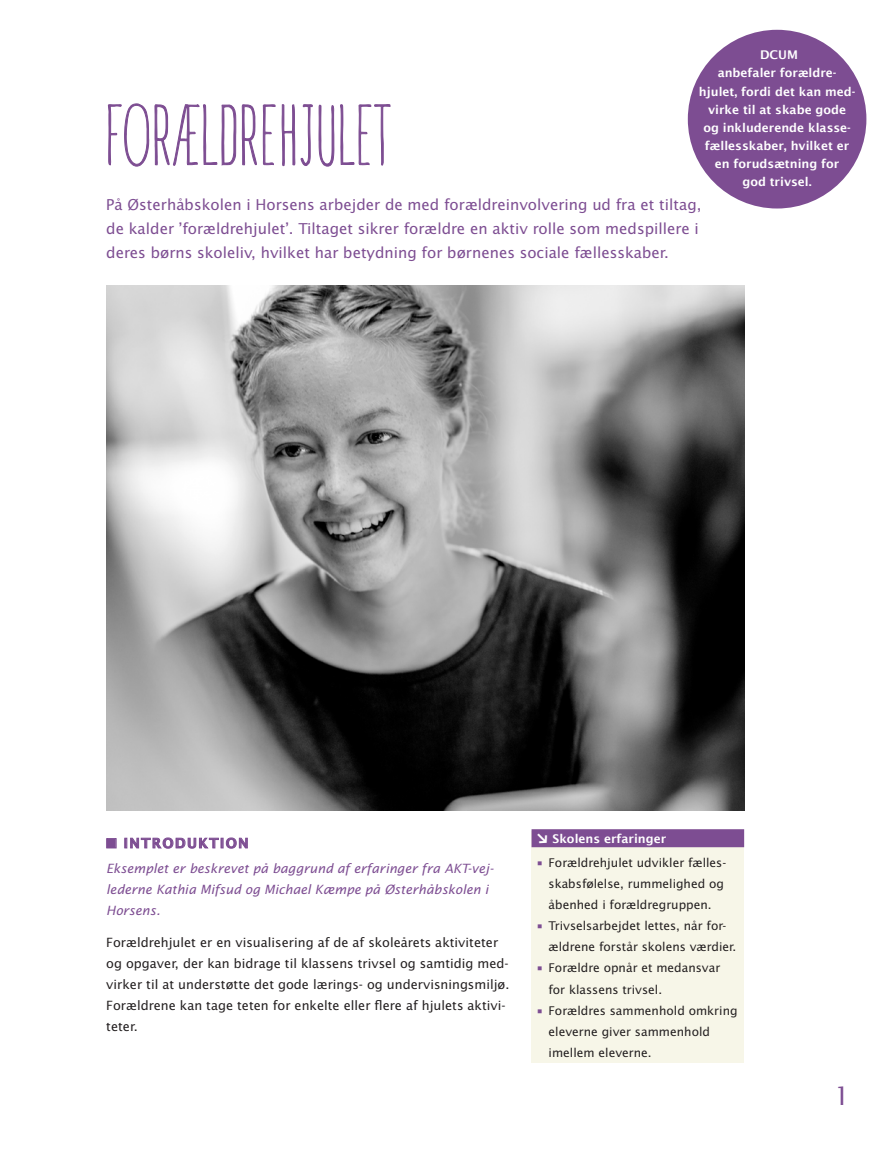
<style>
.page{position:relative;width:893px;height:1149px;background:#fff}
.page>*{position:absolute;margin:0;border:0;box-sizing:border-box;transform-origin:0 0}
.Over_1{font:82.5px "ADAYWITHOUTSUN";letter-spacing:.04em;color:#7d4d92}
.t1{font:25.5px "Lucida Sans Std";color:#7d4d92}
.t2{font:15px "Lucida Sans Std";color:#7d4d92}
.Metode{font:600 13.5px "Lucida Sans";letter-spacing:.1em;color:#7d4d92}
.Brød{font:12.75px/21px "Lucida Sans Std";color:#231f20}
.Brød_Kursiv{font:italic 12.75px/21px "Lucida Sans Std";color:#7d4d92}
.t3{font:12px/21px "Lucida Sans Std";color:#231f20}
.Brød-2{font:600 12px/18px "Lucida Sans";color:#fff;text-align:center}
.Over_box{font:600 12px "Lucida Sans";color:#fff}
.s1{font-size:12.75px;color:#7d4d92}
</style>
<div class="page">
<svg style="left:108px;top:103px;width:128px;height:64px"></svg>
<svg style="left:242px;top:104px;width:15px;height:62px"></svg>
<svg style="left:263px;top:104px;width:13px;height:61px"></svg>
<svg style="left:282px;top:104px;width:52px;height:63px"></svg>
<svg style="left:340px;top:104px;width:51px;height:62px"></svg>
<div style="left:107px;top:838px;width:9px;height:9px;border:1px solid #7d4d92"></div>
<svg style="left:125px;top:837px;width:123px;height:11px"></svg>
<div style="left:688px;top:30px;width:178px;height:178px;background:#7d4d92;border-radius:50%"></div>
<img style="left:106px;top:285px;width:638px;height:525px">
<div style="left:531px;top:831px;width:213px;height:231px;background:#f7f6e8"></div>
<div style="left:531px;top:829px;width:213px;height:18px;background:#7d4d92"></div>
<p class="Brød-2" style="left:760px;top:46px;width:39px">DCUM</p>
<p class="Brød-2" style="left:699px;top:64px;width:158px">anbefaler forældre&shy;hjulet, fordi det kan med&shy;virke til at skabe gode</p>
<p class="Brød-2" style="left:703px;top:118px;width:149px">og inkluderende klasse-</p>
<p class="Brød-2" style="left:705px;top:136px;width:146px">fællesskaber, hvilket er</p>
<p class="Brød-2" style="left:715px;top:154px;width:126px">en forudsætning for</p>
<p class="Brød-2" style="left:742px;top:172px;width:71px">god trivsel.</p>
<p class="Over_1" style="left:106px;top:88px;width:285px">FORÆLDREHJULET</p>
<p class="t2" style="left:106px;top:196px;width:597px">På Østerhåbskolen i Horsens arbejder de med forældreinvolvering ud fra et tiltag,</p>
<p class="t2" style="left:106px;top:220px;width:594px">de kalder ’forældrehjulet’. Tiltaget sikrer forældre en aktiv rolle som medspillere i</p>
<p class="t2" style="left:106px;top:244px;width:564px">deres børns skoleliv, hvilket har betydning for børnenes sociale fællesskaber.</p>
<p class="Metode" style="left:106px;top:835px;width:144px">■ INTRODUKTION</p>
<p class="Brød_Kursiv" style="left:106px;top:858px;width:389px">Eksemplet er beskrevet på baggrund af erfaringer fra AKT-vej&shy;lederne Kathia Mifsud og Michael Kæmpe på Østerhåbskolen i<br>Horsens.</p>
<p class="Brød" style="left:106px;top:931px;width:405px">Forældrehjulet er en visualisering af de af skoleårets aktiviteter og opgaver, der kan bidrage til klassens trivsel og samtidig med&shy;virker til at understøtte det gode lærings- og undervisningsmiljø.<br>Forældrene kan tage teten for enkelte eller flere af hjulets aktivi&shy;teter.</p>
<p class="Over_box" style="left:536px;top:831px;width:132px">● Skolens erfaringer</p>
<p class="t3" style="left:549px;top:852px;width:179px;text-indent:-13px"><span class="s1">•</span> Forældrehjulet udvikler fælles&shy;skabsfølelse, rummelighed og åbenhed i forældregruppen.</p>
<p class="t3" style="left:549px;top:915px;width:189px;text-indent:-13px"><span class="s1">•</span> Trivselsarbejdet lettes, når for&shy;ældrene forstår skolens værdier.</p>
<p class="t3" style="left:549px;top:957px;width:173px;text-indent:-13px"><span class="s1">•</span> Forældre opnår et medansvar for klassens trivsel.</p>
<p class="t3" style="left:549px;top:999px;width:191px;text-indent:-13px"><span class="s1">•</span> Forældres sammenhold omkring eleverne giver sammenhold imellem eleverne.</p>
<p class="t1" style="left:834px;top:1080px;width:18px">1</p>
</div>
